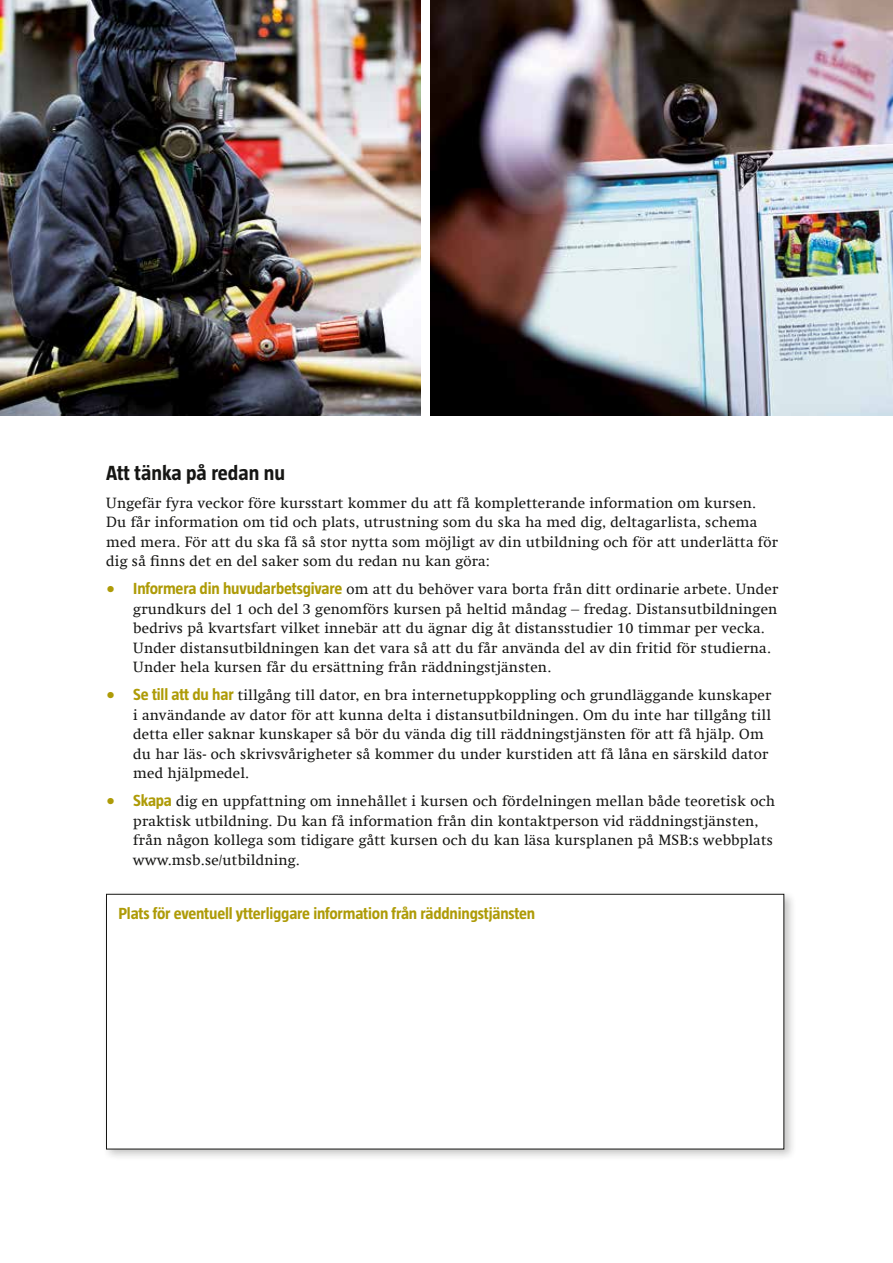
<style>
.page{position:relative;width:893px;height:1263px;background:#fff}
.page>*{position:absolute;margin:0;border:0;box-sizing:border-box;transform-origin:0 0}
.t1{font:700 21px "Taz";color:#161614}
.t2{font:700 16.5px "Taz";letter-spacing:-.01em;color:#ae9b07}
.t3{font:15px/19.5px "Swift Com";letter-spacing:.01em;color:#161614}
.s1{font-family:"Taz";font-weight:700;font-size:16.5px;color:#ae9b07}
</style>
<div class="page">
<img style="left:0;top:0;width:421px;height:415px">
<div style="left:102px;top:890px;width:694px;height:272px;background:#161614;opacity:.25"></div>
<div style="left:106px;top:894px;width:678px;height:255px;background:#fff"></div>
<div style="left:106px;top:894px;width:678px;height:255px;border:1px solid #161614"></div>
<img style="left:431px;top:0;width:462px;height:415px">
<h1 class="t1" style="left:106px;top:461px;width:180px">Att tänka på redan nu</h1>
<p class="t3" style="left:106px;top:493px;width:673px">Ungefär fyra veckor före kursstart kommer du att få kompletterande information om kursen.<br>Du får information om tid och plats, utrustning som du ska ha med dig, deltagarlista, schema med mera. För att du ska få så stor nytta som möjligt av din utbildning och för att underlätta för dig så finns det en del saker som du redan nu kan göra:</p>
<p class="t3" style="left:133px;top:579px;width:647px;text-indent:-27px"><span class="s1">• Informera din huvudarbetsgivare</span> om att du behöver vara borta från ditt ordinarie arbete. Under grundkurs del 1 och del 3 genomförs kursen på heltid måndag – fredag. Distansutbildningen bedrivs på kvartsfart vilket innebär att du ägnar dig åt distansstudier 10 timmar per vecka.<br>Under distansutbildningen kan det vara så att du får använda del av din fritid för studierna.<br>Under hela kursen får du ersättning från räddningstjänsten.</p>
<p class="t3" style="left:133px;top:685px;width:640px;text-indent:-27px"><span class="s1">• Se till att du har</span> tillgång till dator, en bra internetuppkoppling och grundläggande kunskaper i användande av dator för att kunna delta i distansutbildningen. Om du inte har tillgång till detta eller saknar kunskaper så bör du vända dig till räddningstjänsten för att få hjälp. Om du har läs- och skrivsvårigheter så kommer du under kurstiden att få låna en särskild dator med hjälpmedel.</p>
<p class="t3" style="left:133px;top:791px;width:643px;text-indent:-27px"><span class="s1">• Skapa</span> dig en uppfattning om innehållet i kursen och fördelningen mellan både teoretisk och praktisk utbildning. Du kan få information från din kontaktperson vid räddningstjänsten, från någon kollega som tidigare gått kursen och du kan läsa kursplanen på MSB:s webbplats www.msb.se/utbildning.</p>
<p class="t2" style="left:118px;top:904px;width:418px">Plats för eventuell ytterliggare information från räddningstjänsten</p>
</div>
